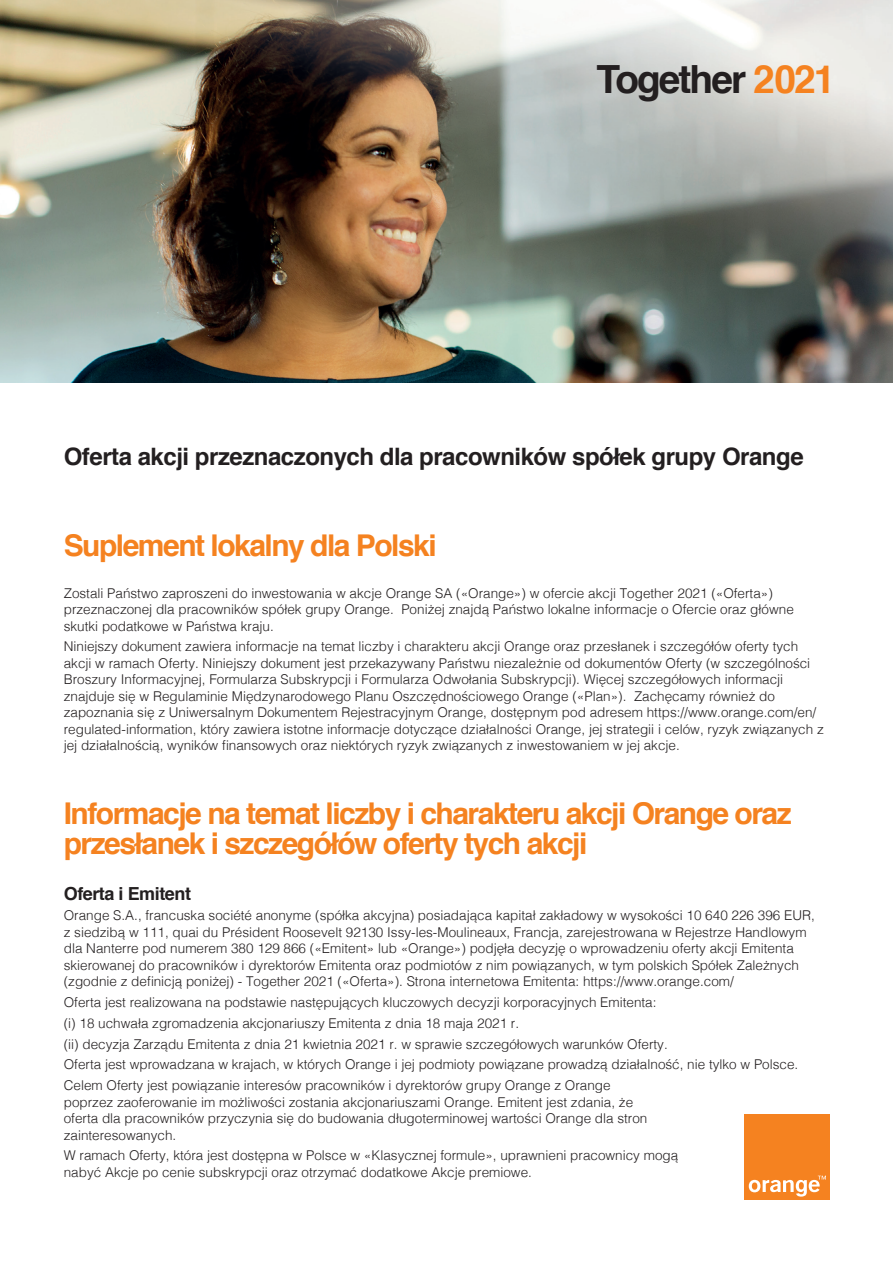
<style>
.page{position:relative;width:893px;height:1263px;background:#fff}
.page>*{position:absolute;margin:0;border:0;box-sizing:border-box;transform-origin:0 0}
.t1{font:700 38.85px "Helvetica";letter-spacing:-.05em;color:#231f20}
.t2{font:700 30px/30px "Helvetica";letter-spacing:-.05em;color:#f58220}
.t3{font:700 24px "Helvetica";letter-spacing:-.02em;color:#231f20}
.INTER_noir_bold{font:700 18px "Helvetica";letter-spacing:-.025em;color:#231f20}
.t4{font:300 13.5px/16.5px "Helvetica";color:#231f20}
.s1{color:#f58220}
</style>
<div class="page">
<img style="left:0;top:0;width:893px;height:383px">
<div style="left:744px;top:1114px;width:85px;height:85px;background:#f58220"></div>
<svg style="left:749px;top:1176px;width:77px;height:20px"></svg>
<p class="t1" style="left:596px;top:48px;width:241px">Together <span class="s1">2021</span></p>
<p class="t3" style="left:64px;top:437px;width:741px">Oferta akcji przeznaczonych dla pracowników spółek grupy Orange</p>
<p class="t2" style="left:64px;top:530px;width:374px">Suplement lokalny dla Polski</p>
<p class="t4" style="left:64px;top:584px;width:731px">Zostali Państwo zaproszeni do inwestowania w akcje Orange SA («Orange») w ofercie akcji Together 2021 («Oferta») przeznaczonej dla pracowników spółek grupy Orange. Poniżej znajdą Państwo lokalne informacje o Ofercie oraz główne skutki podatkowe w Państwa kraju.</p>
<p class="t4" style="left:64px;top:637px;width:761px">Niniejszy dokument zawiera informacje na temat liczby i charakteru akcji Orange oraz przesłanek i szczegółów oferty tych akcji w ramach Oferty. Niniejszy dokument jest przekazywany Państwu niezależnie od dokumentów Oferty (w szczególności Broszury Informacyjnej, Formularza Subskrypcji i Formularza Odwołania Subskrypcji). Więcej szczegółowych informacji znajduje się w Regulaminie Międzynarodowego Planu Oszczędnościowego Orange («Plan»). Zachęcamy również do zapoznania się z Uniwersalnym Dokumentem Rejestracyjnym Orange, dostępnym pod adresem https://www.orange.com/en/ regulated-information, który zawiera istotne informacje dotyczące działalności Orange, jej strategii i celów, ryzyk związanych z jej działalnością, wyników finansowych oraz niektórych ryzyk związanych z inwestowaniem w jej akcje.</p>
<p class="t2" style="left:64px;top:799px;width:729px">Informacje na temat liczby i charakteru akcji Orange oraz przesłanek i szczegółów oferty tych akcji</p>
<p class="INTER_noir_bold" style="left:64px;top:879px;width:129px">Oferta i Emitent</p>
<p class="t4" style="left:64px;top:906px;width:753px">Orange S.A., francuska société anonyme (spółka akcyjna) posiadająca kapitał zakładowy w wysokości 10 640 226 396 EUR, z siedzibą w 111, quai du Président Roosevelt 92130 Issy-les-Moulineaux, Francja, zarejestrowana w Rejestrze Handlowym dla Nanterre pod numerem 380 129 866 («Emitent» lub «Orange») podjęła decyzję o wprowadzeniu oferty akcji Emitenta skierowanej do pracowników i dyrektorów Emitenta oraz podmiotów z nim powiązanych, w tym polskich Spółek Zależnych (zgodnie z definicją poniżej) - Together 2021 («Oferta»). Strona internetowa Emitenta: https://www.orange.com/</p>
<p class="t4" style="left:64px;top:993px;width:594px">Oferta jest realizowana na podstawie następujących kluczowych decyzji korporacyjnych Emitenta:</p>
<p class="t4" style="left:64px;top:1014px;width:457px">(i) 18 uchwała zgromadzenia akcjonariuszy Emitenta z dnia 18 maja 2021 r.</p>
<p class="t4" style="left:64px;top:1034px;width:605px">(ii) decyzja Zarządu Emitenta z dnia 21 kwietnia 2021 r. w sprawie szczegółowych warunków Oferty.</p>
<p class="t4" style="left:64px;top:1055px;width:736px">Oferta jest wprowadzana w krajach, w których Orange i jej podmioty powiązane prowadzą działalność, nie tylko w Polsce.</p>
<p class="t4" style="left:64px;top:1076px;width:585px">Celem Oferty jest powiązanie interesów pracowników i dyrektorów grupy Orange z Orange poprzez zaoferowanie im możliwości zostania akcjonariuszami Orange. Emitent jest zdania, że oferta dla pracowników przyczynia się do budowania długoterminowej wartości Orange dla stron zainteresowanych.</p>
<p class="t4" style="left:64px;top:1146px;width:616px">W ramach Oferty, która jest dostępna w Polsce w «Klasycznej formule», uprawnieni pracownicy mogą nabyć Akcje po cenie subskrypcji oraz otrzymać dodatkowe Akcje premiowe.</p>
</div>
